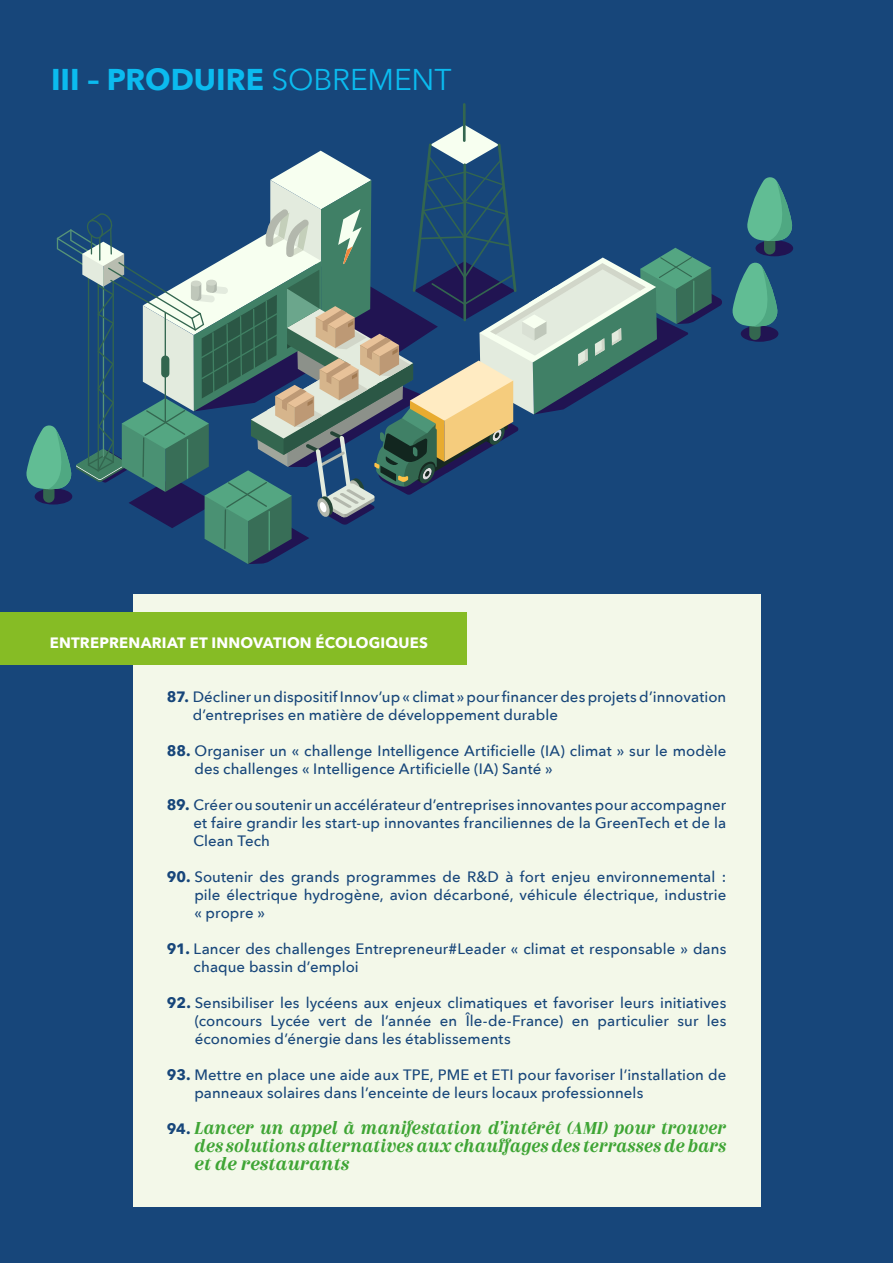
<style>
.page{position:relative;width:893px;height:1263px;background:#17467a}
.page>*{position:absolute;margin:0;border:0;box-sizing:border-box;transform-origin:0 0}
.t1{font:700 30px "Avenir Next";color:#0bbbef}
.t2{font:500 15px/18px "Avenir Next";letter-spacing:.005em;color:#17467a}
.t3{font:italic 600 15px/18px "Couturier";letter-spacing:.005em;color:#3fa535}
.t4{font:700 15px "Avenir Next";letter-spacing:.01em;color:#fff}
.s1{font-weight:400}
.s2{font-weight:700}
.s3{font-family:"Avenir Next";font-weight:700;font-style:normal;color:#17467a}
</style>
<div class="page">
<div style="left:755px;top:240px;width:38px;height:16px;background:#211452;border-radius:50%"></div>
<div style="left:764px;top:200px;width:11px;height:54px;background:#33664f;border-radius:6px"></div>
<svg style="left:747px;top:177px;width:46px;height:65px"></svg>
<div style="left:741px;top:326px;width:37px;height:16px;background:#211452;border-radius:50%"></div>
<div style="left:749px;top:286px;width:12px;height:54px;background:#33664f;border-radius:6px"></div>
<svg style="left:732px;top:262px;width:46px;height:65px"></svg>
<hr style="left:463px;top:103px;width:3px;height:39px;background:#33664f">
<svg style="left:26px;top:125px;width:696px;height:439px"></svg>
<div style="left:133px;top:594px;width:627px;height:612px;background:#f3f8e9"></div>
<div style="left:0;top:612px;width:467px;height:53px;background:#86bc25"></div>
<h1 class="t1" style="left:51px;top:54px;width:402px">III – PRODUIRE <span class="s1">SOBREMENT</span></h1>
<p class="t4" style="left:50px;top:630px;width:380px">ENTREPRENARIAT ET INNOVATION ÉCOLOGIQUES</p>
<p class="t2" style="left:193px;top:687px;width:535px;text-indent:-26px"><span class="s2">87.</span> Décliner un dispositif Innov’up « climat » pour financer des projets d’innovation d’entreprises en matière de développement durable</p>
<p class="t2" style="left:194px;top:741px;width:533px;text-indent:-28px"><span class="s2">88.</span> Organiser un « challenge Intelligence Artificielle (IA) climat » sur le modèle des challenges « Intelligence Artificielle (IA) Santé »</p>
<p class="t2" style="left:193px;top:795px;width:535px;text-align:justify;text-indent:-27px"><span class="s2">89.</span> Créer ou soutenir un accélérateur d’entreprises innovantes pour accompagner et faire grandir les start-up innovantes franciliennes de la GreenTech et de la Clean Tech</p>
<p class="t2" style="left:194px;top:867px;width:533px;text-align:justify;text-indent:-28px"><span class="s2">90.</span> Soutenir des grands programmes de R&amp;D à fort enjeu environnemental : pile électrique hydrogène, avion décarboné, véhicule électrique, industrie « propre »</p>
<p class="t2" style="left:194px;top:939px;width:534px;text-indent:-27px"><span class="s2">91.</span> Lancer des challenges Entrepreneur#Leader « climat et responsable » dans chaque bassin d’emploi</p>
<p class="t2" style="left:195px;top:993px;width:533px;text-align:justify;text-indent:-28px"><span class="s2">92.</span> Sensibiliser les lycéens aux enjeux climatiques et favoriser leurs initiatives (concours Lycée vert de l’année en Île-de-France) en particulier sur les économies d’énergie dans les établissements</p>
<p class="t2" style="left:194px;top:1065px;width:533px;text-indent:-28px"><span class="s2">93.</span> Mettre en place une aide aux TPE, PME et ETI pour favoriser l’installation de panneaux solaires dans l’enceinte de leurs locaux professionnels</p>
<p class="t3" style="left:194px;top:1120px;width:533px;text-indent:-28px"><span class="s3">94.</span> Lancer un appel à manifestation d’intérêt (AMI) pour trouver des solutions alternatives aux chauffages des terrasses de bars et de restaurants</p>
</div>
